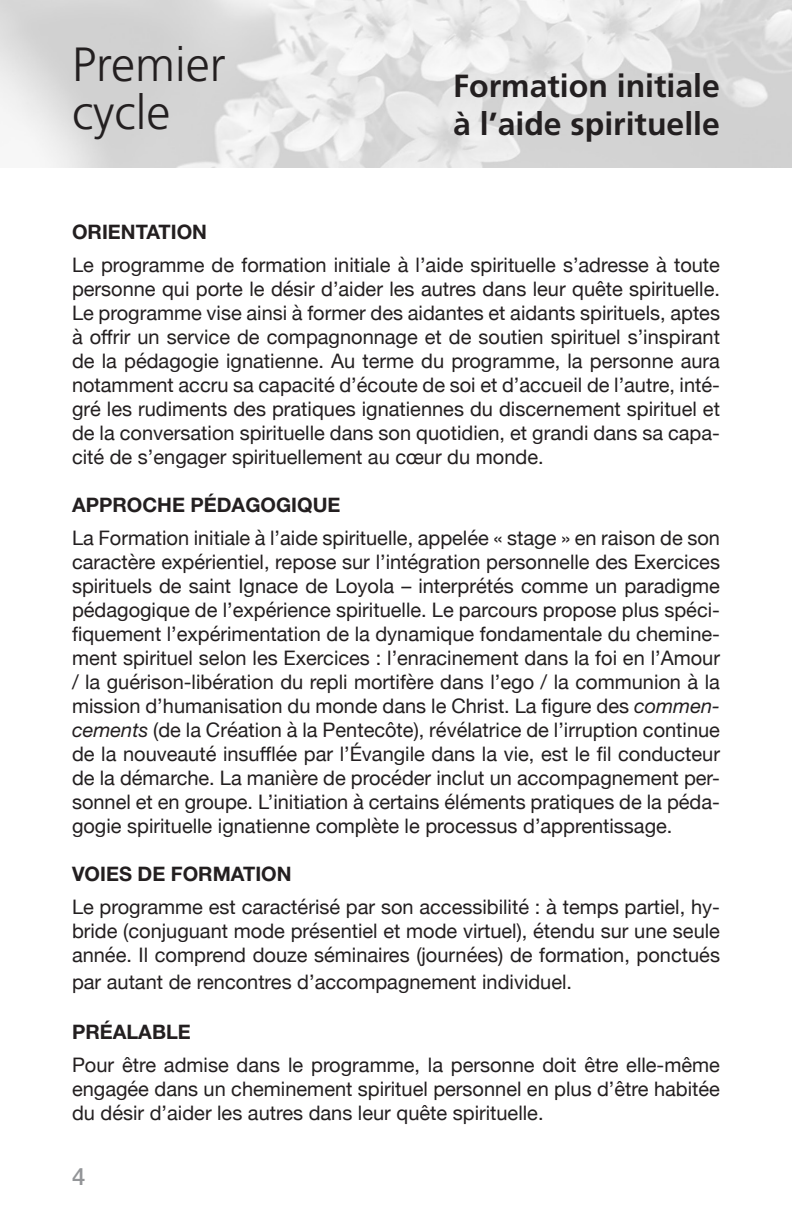
<style>
.page{position:relative;width:792px;height:1224px;background:#fff}
.page>*{position:absolute;margin:0;border:0;box-sizing:border-box;transform-origin:0 0}
.t1{font:300 48px/48px "Frutiger";color:#231f20}
.t2{font:700 32px/38.4px "Frutiger";color:#231f20}
.t3{font:500 24px "Helvetica Neue";color:#939598}
.t4{font:20px/24px "Helvetica Neue";color:#231f20;text-align:justify}
.t5{font:700 20px "Helvetica Neue";color:#231f20}
.s1{font-style:italic}
</style>
<div class="page">
<img style="left:0;top:0;width:792px;height:167px">
<p class="t1" style="left:72px;top:40px;width:155px">Premier cycle</p>
<p class="t2" style="left:453px;top:66px;width:268px">Formation initiale à l’aide spirituelle</p>
<p class="t5" style="left:72px;top:220px;width:137px">ORIENTATION</p>
<p class="t4" style="left:72px;top:254px;width:650px">Le programme de formation initiale à l’aide spirituelle s’adresse à toute personne qui porte le désir d’aider les autres dans leur quête spirituelle.<br>Le programme vise ainsi à former des aidantes et aidants spirituels, aptes à offrir un service de compagnonnage et de soutien spirituel s’inspirant de la pédagogie ignatienne. Au terme du programme, la personne aura notamment accru sa capacité d’écoute de soi et d’accueil de l’autre, inté&shy;gré les rudiments des pratiques ignatiennes du discernement spirituel et de la conversation spirituelle dans son quotidien, et grandi dans sa capa&shy;cité de s’engager spirituellement au cœur du monde.</p>
<p class="t5" style="left:72px;top:493px;width:270px">APPROCHE PÉDAGOGIQUE</p>
<p class="t4" style="left:72px;top:527px;width:650px">La Formation initiale à l’aide spirituelle, appelée « stage » en raison de son caractère expérientiel, repose sur l’intégration personnelle des Exercices spirituels de saint Ignace de Loyola – interprétés comme un paradigme pédagogique de l’expérience spirituelle. Le parcours propose plus spéci&shy;fiquement l’expérimentation de la dynamique fondamentale du chemine&shy;ment spirituel selon les Exercices : l’enracinement dans la foi en l’Amour / la guérison-libération du repli mortifère dans l’ego / la communion à la mission d’humanisation du monde dans le Christ. La figure des <span class="s1">commen&shy;cements</span> (de la Création à la Pentecôte), révélatrice de l’irruption continue de la nouveauté insufflée par l’Évangile dans la vie, est le fil conducteur de la démarche. La manière de procéder inclut un accompagnement per&shy;sonnel et en groupe. L’initiation à certains éléments pratiques de la péda&shy;gogie spirituelle ignatienne complète le processus d’apprentissage.</p>
<p class="t5" style="left:72px;top:862px;width:221px">VOIES DE FORMATION</p>
<p class="t4" style="left:72px;top:896px;width:650px">Le programme est caractérisé par son accessibilité : à temps partiel, hy&shy;bride (conjuguant mode présentiel et mode virtuel), étendu sur une seule année. Il comprend douze séminaires (journées) de formation, ponctués</p>
<p class="t4" style="left:72px;top:971px;width:502px">par autant de rencontres d’accompagnement individuel.</p>
<p class="t5" style="left:72px;top:1020px;width:120px">PRÉALABLE</p>
<p class="t4" style="left:72px;top:1054px;width:650px">Pour être admise dans le programme, la personne doit être elle-même engagée dans un cheminement spirituel personnel en plus d’être habitée du désir d’aider les autres dans leur quête spirituelle.</p>
<p class="t3" style="left:72px;top:1162px;width:15px">4</p>
</div>
